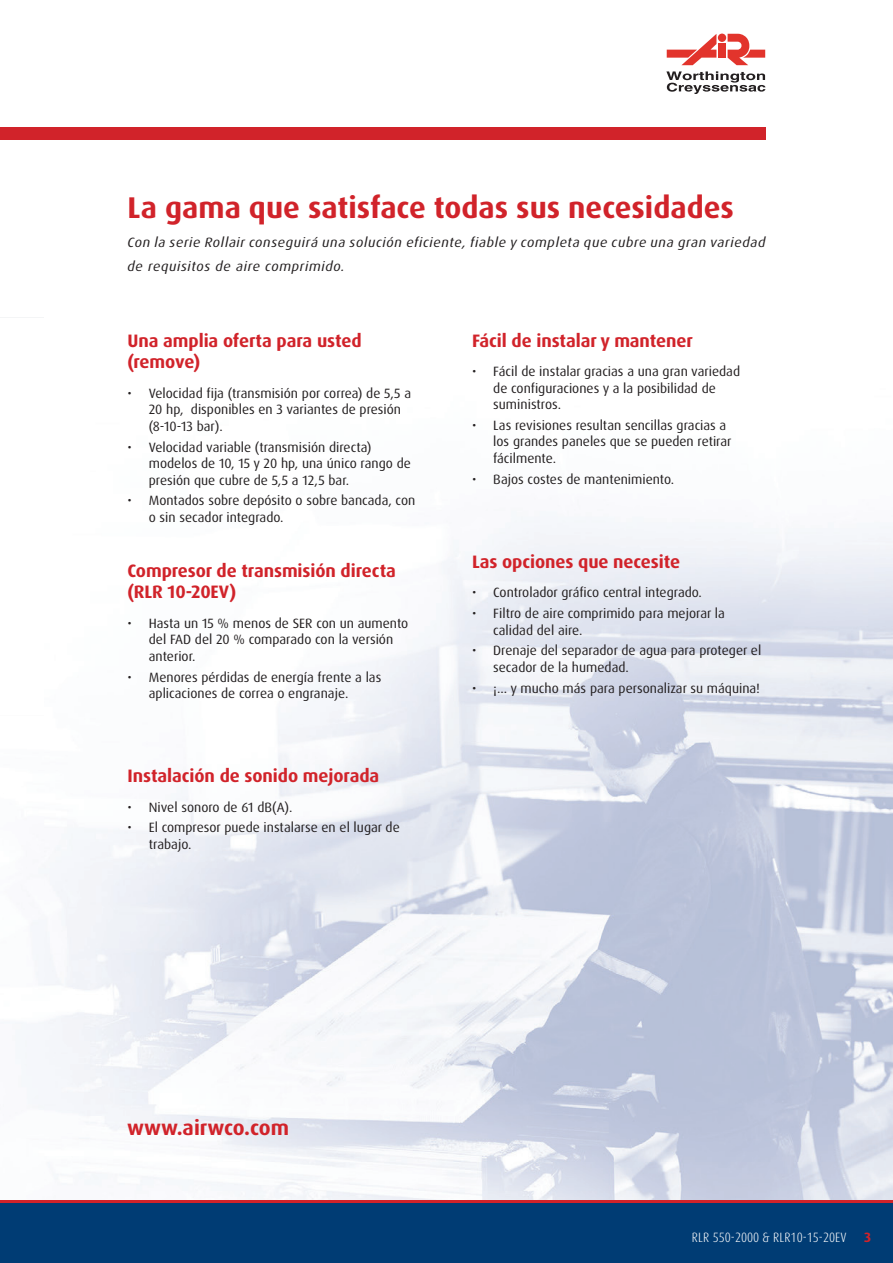
<style>
.page{position:relative;width:893px;height:1263px;background:#fff}
.page>*{position:absolute;margin:0;border:0;box-sizing:border-box;transform-origin:0 0}
.t1{font:700 30px "Dax Pro";color:#d1232a}
.t2{font:700 21px "Dax Pro";color:#d1232a}
.t3{font:700 18px/21.6px "Dax Pro";letter-spacing:-.005em;color:#d1232a}
.t4{font:13.5px/16.5px "Dax Pro";color:#231f20}
.t5{font:italic 13.5px/24px "Dax Pro";letter-spacing:.04em;color:#231f20;scale:1.05 1}
.t6{font:300 condensed 13.5px "Dax Pro";color:#fff}
.t7{font:700 13.5px "Dax Pro";color:#d1232a}
</style>
<div class="page">
<img style="left:0;top:33px;width:893px;height:1167px">
<img style="left:0;top:317px;width:44px;height:398px">
<div style="left:0;top:128px;width:765px;height:12px;background:#d1232a"></div>
<div style="left:0;top:1202px;width:893px;height:61px;background:#003c74"></div>
<hr style="left:0;top:1200px;width:893px;height:3px;background:#d1232a">
<svg style="left:666px;top:71px;width:99px;height:23px"></svg>
<svg style="left:667px;top:34px;width:49px;height:31px"></svg>
<div style="left:718px;top:43px;width:8px;height:15px;background:#e2342c"></div>
<svg style="left:728px;top:34px;width:37px;height:31px"></svg>
<div style="left:718px;top:34px;width:8px;height:8px;background:#e2342c;border-radius:50%"></div>
<h1 class="t1" style="left:128px;top:189px;width:608px">La gama que satisface todas sus necesidades</h1>
<p class="t5" style="left:128px;top:230px;width:609px">Con la serie Rollair conseguirá una solución eficiente, fiable y completa que cubre una gran variedad de requisitos de aire comprimido.</p>
<h3 class="t3" style="left:128px;top:330px;width:236px">Una amplia oferta para usted (remove)</h3>
<p class="t4" style="left:149px;top:385px;width:264px;text-indent:-21px">• Velocidad fija (transmisión por correa) de 5,5 a<br>20 hp, disponibles en 3 variantes de presión (8-10-13 bar).</p>
<p class="t4" style="left:149px;top:439px;width:264px;text-indent:-21px">• Velocidad variable (transmisión directa) modelos de 10, 15 y 20 hp, una único rango de presión que cubre de 5,5 a 12,5 bar.</p>
<p class="t4" style="left:149px;top:492px;width:268px;text-indent:-21px">• Montados sobre depósito o sobre bancada, con o sin secador integrado.</p>
<h3 class="t3" style="left:128px;top:560px;width:270px">Compresor de transmisión directa (RLR 10-20EV)</h3>
<p class="t4" style="left:149px;top:615px;width:261px;text-indent:-21px">• Hasta un 15 % menos de SER con un aumento del FAD del 20 % comparado con la versión anterior.</p>
<p class="t4" style="left:149px;top:669px;width:234px;text-indent:-21px">• Menores pérdidas de energía frente a las aplicaciones de correa o engranaje.</p>
<h3 class="t3" style="left:128px;top:765px;width:253px">Instalación de sonido mejorada</h3>
<p class="t4" style="left:128px;top:799px;width:167px">• Nivel sonoro de 61 dB(A).</p>
<p class="t4" style="left:149px;top:819px;width:252px;text-indent:-21px">• El compresor puede instalarse en el lugar de trabajo.</p>
<h3 class="t3" style="left:472px;top:330px;width:222px">Fácil de instalar y mantener</h3>
<p class="t4" style="left:493px;top:363px;width:248px;text-indent:-21px">• Fácil de instalar gracias a una gran variedad de configuraciones y a la posibilidad de suministros.</p>
<p class="t4" style="left:493px;top:417px;width:240px;text-indent:-21px">• Las revisiones resultan sencillas gracias a los grandes paneles que se pueden retirar fácilmente.</p>
<p class="t4" style="left:472px;top:471px;width:204px">• Bajos costes de mantenimiento.</p>
<h3 class="t3" style="left:472px;top:551px;width:210px">Las opciones que necesite</h3>
<p class="t4" style="left:472px;top:584px;width:231px">• Controlador gráfico central integrado.</p>
<p class="t4" style="left:493px;top:605px;width:233px;text-indent:-21px">• Filtro de aire comprimido para mejorar la calidad del aire.</p>
<p class="t4" style="left:493px;top:642px;width:269px;text-indent:-21px">• Drenaje del separador de agua para proteger el secador de la humedad.</p>
<p class="t4" style="left:472px;top:680px;width:290px">• ¡... y mucho más para personalizar su máquina!</p>
<h2 class="t2" style="left:127px;top:1114px;width:163px">www.airwco.com</h2>
<p class="t6" style="left:692px;top:1228px;width:156px">RLR 550-2000 &amp; RLR10-15-20EV</p>
<p class="t7" style="left:864px;top:1228px;width:9px">3</p>
</div>
